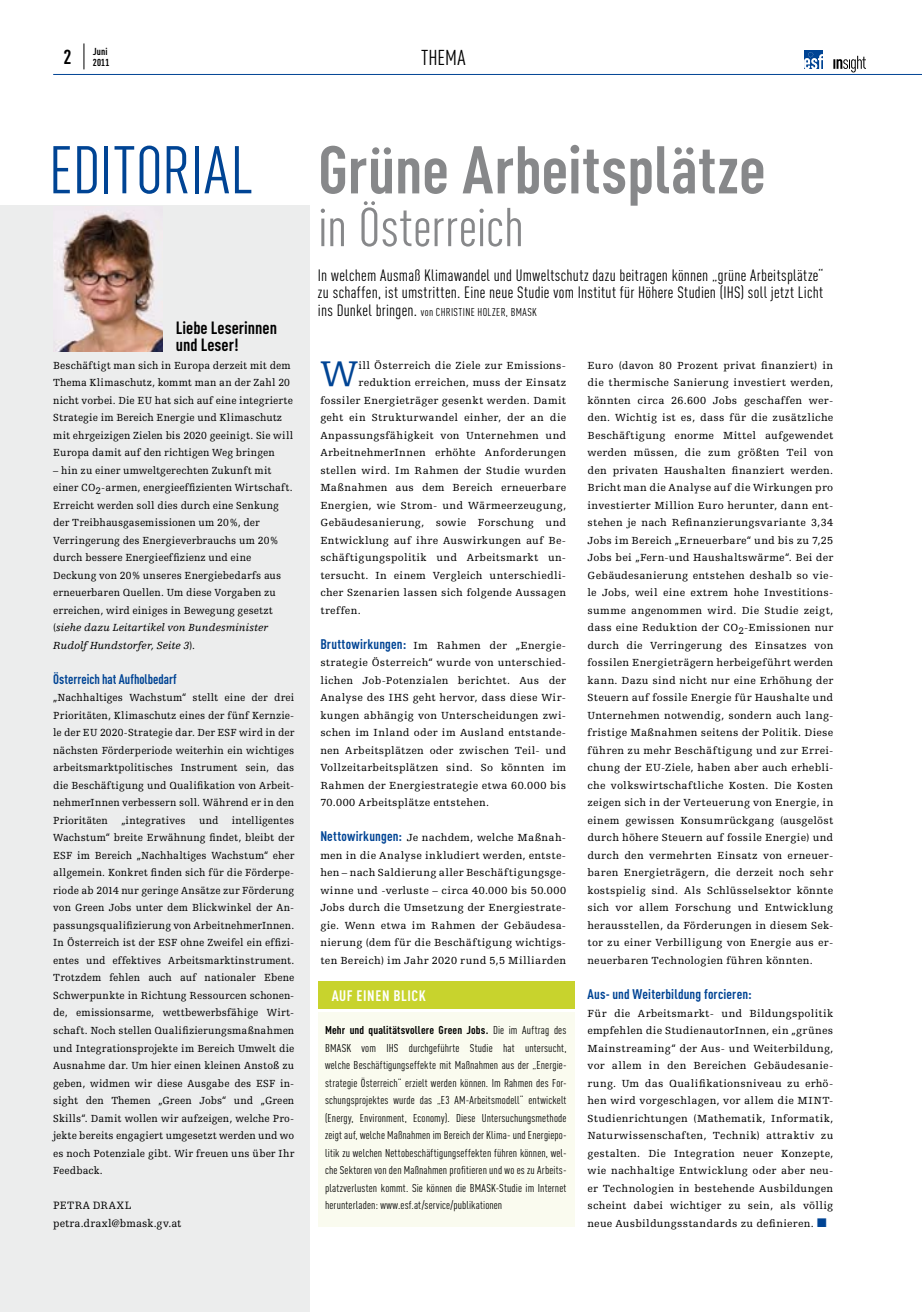
<style>
.page{position:relative;width:922px;height:1312px;background:#fff}
.page>*{position:absolute;margin:0;border:0;box-sizing:border-box;transform-origin:0 0}
.t1{font:700 66.25px "CADIN Condensed";color:#87888a}
.t2{font:66.25px "CADIN Condensed";color:#004494}
.t3{font:53.75px "CADIN Condensed";color:#87888a}
.t4{font:37.75px "Egyptienne FLT Std";color:#004494}
.t5{font:21.25px "CADIN Condensed";color:#000}
.t6{font:700 20px "CADIN Condensed";color:#000}
.t7{font:700 17.5px/17.5px "CADIN Condensed";color:#000}
.t8{font:16.25px/17.5px "CADIN Condensed";letter-spacing:.015em;color:#000;text-align:justify}
.t9{font:700 15px "CADIN Condensed";letter-spacing:.04em;color:#fff}
.t10{font:700 13.75px "CADIN Condensed";letter-spacing:.005em;color:#004494}
.t11{font:700 13.75px "CADIN Condensed";letter-spacing:.005em;color:#004494;scale:.95 1}
.t12{font:11.25px/17.5px "CADIN Condensed";letter-spacing:.015em;color:#000;text-align:justify}
.t13{font:700 11.25px/17.5px "CADIN Condensed";letter-spacing:.01em;color:#000}
.t14{font:11.25px/17.5px "Egyptienne FLT Std";letter-spacing:.015em;color:#000;scale:.95 1}
.t15{font:10.88px/17.5px "Egyptienne FLT Std";letter-spacing:.02em;color:#000;text-align:justify}
.t16{font:10.88px/17.5px "Egyptienne FLT Std";letter-spacing:.02em;color:#000;scale:.95 1}
.t17{font:700 10px/11.2px "CADIN Condensed";letter-spacing:.015em;color:#000}
.s1{font-style:italic}
.s2{font-size:11.25px}
.s3{font-family:"CADIN Condensed";font-weight:700;font-size:13.75px;color:#004494}
.s4{font-weight:400}
.s5{color:#004494}
</style>
<div class="page">
<svg style="left:833px;top:56px;width:32px;height:16px"></svg>
<div style="left:804px;top:50px;width:18px;height:19px;background:#004494"></div>
<svg style="left:804px;top:52px;width:18px;height:17px"></svg>
<div style="left:0;top:205px;width:309px;height:1106px;background:#eceded"></div>
<img style="left:54px;top:210px;width:108px;height:141px">
<hr style="left:53px;top:74px;width:868px;height:1px;background:#004494">
<div style="left:317px;top:1012px;width:257px;height:214px;background:#fafbef"></div>
<div style="left:317px;top:981px;width:257px;height:27px;background:#c8d32d"></div>
<svg style="left:84px;top:43px;width:1px;height:26px"></svg>
<p class="t17" style="left:93px;top:45px;width:18px">Juni<br>2011</p>
<h3 class="t6" style="left:63px;top:45px;width:10px">2</h3>
<h3 class="t5" style="left:421px;top:45px;width:46px">THEMA</h3>
<h1 class="t2" style="left:49px;top:131px;width:22px">EDITORI</h1>
<h1 class="t2" style="left:204px;top:131px;width:44px">AL</h1>
<h3 class="t7" style="left:176px;top:318px;width:103px">Liebe Leserinnen und Leser!</h3>
<p class="t16" style="left:53px;top:356px;width:254px">Beschäftigt man sich in Europa derzeit mit dem Thema Klimaschutz, kommt man an der Zahl 20 nicht vorbei. Die EU hat sich auf eine integrierte Strategie im Bereich Energie und Klimaschutz mit ehrgeizigen Zielen bis 2020 geeinigt. Sie will Europa damit auf den richtigen Weg bringen</p>
<p class="t16" style="left:53px;top:461px;width:253px">– hin zu einer umweltgerechten Zukunft mit einer CO<sub>2</sub>-armen, energieeffizienten Wirtschaft.<br>Erreicht werden soll dies durch eine Senkung der Treibhausgasemissionen um 20%, der Verringerung des Energieverbrauchs um 20% durch bessere Energieeffizienz und eine Deckung von 20% unseres Energiebedarfs aus erneuerbaren Quellen. Um diese Vorgaben zu erreichen, wird einiges in Bewegung gesetzt (<span class="s1">siehe dazu Leitartikel von Bundesminister Rudolf Hundstorfer, Seite 3</span>).</p>
<p class="t11" style="left:53px;top:670px;width:132px">Österreich hat Aufholbedarf</p>
<p class="t16" style="left:53px;top:689px;width:255px;text-align:justify">„Nachhaltiges Wachstum“ stellt eine der drei Prioritäten, Klimaschutz eines der fünf Kernzie&shy;le der EU 2020-Strategie dar. Der ESF wird in der nächsten Förderperiode weiterhin ein wichtiges arbeitsmarktpolitisches Instrument sein, das die Beschäftigung und Qualifikation von Arbeit&shy;nehmerInnen verbessern soll. Während er in den Prioritäten „integratives und intelligentes Wachstum“ breite Erwähnung findet, bleibt der ESF im Bereich „Nachhaltiges Wachstum“ eher allgemein. Konkret finden sich für die Förderpe&shy;riode ab 2014 nur geringe Ansätze zur Förderung von Green Jobs unter dem Blickwinkel der An&shy;passungsqualifizierung von ArbeitnehmerInnen.<br>In Österreich ist der ESF ohne Zweifel ein effizi&shy;entes und effektives Arbeitsmarktinstrument.<br>Trotzdem fehlen auch auf nationaler Ebene Schwerpunkte in Richtung Ressourcen schonen&shy;de, emissionsarme, wettbewerbsfähige Wirt&shy;schaft. Noch stellen Qualifizierungsmaßnahmen und Integrationsprojekte im Bereich Umwelt die Ausnahme dar. Um hier einen kleinen Anstoß zu geben, widmen wir diese Ausgabe des ESF in&shy;sight den Themen „Green Jobs“ und „Green Skills“. Damit wollen wir aufzeigen, welche Pro&shy;jekte bereits engagiert umgesetzt werden und wo es noch Potenziale gibt. Wir freuen uns über Ihr Feedback.</p>
<p class="t14" style="left:53px;top:1196px;width:16px">Petra</p>
<p class="t14" style="left:53px;top:1196px;width:136px;text-indent:40px">Draxl petra.draxl@bmask.gv.at</p>
<h1 class="t1" style="left:318px;top:129px;width:449px">Grüne Arbeitsplätze</h1>
<h2 class="t3" style="left:318px;top:196px;width:207px">in Österreich</h2>
<h3 class="t8" style="left:318px;top:266px;width:507px">In welchem Ausmaß Klimawandel und Umweltschutz dazu beitragen können „grüne Arbeitsplätze“ zu schaffen, ist umstritten. Eine neue Studie vom Institut für Höhere Studien (IHS) soll jetzt Licht ins Dunkel bringen. <span class="s2">von CHRISTINE</span></h3>
<p class="t12" style="left:477px;top:303px;width:6px">HOLZER</p>
<p class="t12" style="left:506px;top:303px;width:32px">, BMASK</p>
<h3 class="t4" style="left:320px;top:353px;width:39px">W</h3>
<p class="t15" style="left:358px;top:356px;width:209px">ill Österreich die Ziele zur Emissions-</p>
<p class="t15" style="left:358px;top:374px;width:209px">reduktion erreichen, muss der Einsatz</p>
<p class="t15" style="left:320px;top:391px;width:247px">fossiler Energieträger gesenkt werden. Damit</p>
<p class="t15" style="left:320px;top:409px;width:247px">geht ein Strukturwandel einher, der an die</p>
<p class="t15" style="left:320px;top:426px;width:247px">Anpassungsfähigkeit von Unternehmen und</p>
<p class="t15" style="left:320px;top:444px;width:247px">ArbeitnehmerInnen erhöhte Anforderungen</p>
<p class="t15" style="left:320px;top:461px;width:247px">stellen wird. Im Rahmen der Studie wurden</p>
<p class="t15" style="left:320px;top:479px;width:247px">Maßnahmen aus dem Bereich erneuerbare</p>
<p class="t15" style="left:320px;top:496px;width:247px">Energien, wie Strom- und Wärmeerzeugung,</p>
<p class="t15" style="left:320px;top:514px;width:247px">Gebäudesanierung, sowie Forschung und</p>
<p class="t15" style="left:320px;top:531px;width:247px">Entwicklung auf ihre Auswirkungen auf Be-</p>
<p class="t15" style="left:320px;top:549px;width:247px">schäftigungspolitik und Arbeitsmarkt un-</p>
<p class="t15" style="left:320px;top:566px;width:247px">tersucht. In einem Vergleich unterschiedli-</p>
<p class="t15" style="left:320px;top:584px;width:247px">cher Szenarien lassen sich folgende Aussagen</p>
<p class="t15" style="left:320px;top:601px;width:42px">treffen.</p>
<p class="t15" style="left:320px;top:636px;width:247px"><span class="s3">Bruttowirkungen:</span> Im Rahmen der „Energie&shy;strategie Österreich“ wurde von unterschied&shy;lichen Job-Potenzialen berichtet. Aus der Analyse des IHS geht hervor, dass diese Wir&shy;kungen abhängig von Unterscheidungen zwi&shy;schen im Inland oder im Ausland entstande&shy;nen Arbeitsplätzen oder zwischen Teil- und Vollzeitarbeitsplätzen sind. So könnten im Rahmen der Energiestrategie etwa 60.000 bis 70.000 Arbeitsplätze entstehen.</p>
<p class="t15" style="left:320px;top:829px;width:247px"><span class="s3">Nettowirkungen:</span> Je nachdem, welche Maßnah&shy;men in die Analyse inkludiert werden, entste&shy;hen – nach Saldierung aller Beschäftigungsge&shy;winne und -verluste – circa 40.000 bis 50.000<br>Jobs durch die Umsetzung der Energiestrate&shy;gie. Wenn etwa im Rahmen der Gebäudesa&shy;nierung (dem für die Beschäftigung wichtigs&shy;ten Bereich) im Jahr 2020 rund 5,5 Milliarden</p>
<h3 class="t9" style="left:332px;top:986px;width:95px">AUF EINEN BLICK</h3>
<p class="t13" style="left:325px;top:1020px;width:243px">Mehr und qualitätsvollere Green Jobs. <span class="s4">Die im Auftrag des<br>BMASK vom IHS</span></p>
<p class="t12" style="left:325px;top:1038px;width:243px;text-indent:84px">durchgeführte Studie hat untersucht, welche Beschäftigungseffekte mit Maßnahmen aus der „Energie&shy;strategie Österreich“ erzielt werden können. Im Rahmen des For&shy;schungsprojektes wurde das „E3 AM-Arbeitsmodell“ entwickelt (Energy, Environment, Economy). Diese Untersuchungsmethode zeigt auf, welche Maßnahmen im Bereich der Klima- und Energiepo&shy;litik zu welchen Nettobeschäftigungseffekten führen können, wel&shy;che Sektoren von den Maßnahmen profitieren und wo es zu Arbeits&shy;platzverlusten kommt. Sie können die BMASK-Studie im Internet herunterladen: www.esf.at/service/publikationen</p>
<p class="t15" style="left:587px;top:356px;width:247px">Euro (davon 80 Prozent privat finanziert) in die thermische Sanierung investiert werden, könnten circa 26.600 Jobs geschaffen wer&shy;den. Wichtig ist es, dass für die zusätzliche Beschäftigung enorme Mittel aufgewendet werden müssen, die zum größten Teil von den privaten Haushalten finanziert werden.<br>Bricht man die Analyse auf die Wirkungen pro investierter Million Euro herunter, dann ent&shy;stehen je nach Refinanzierungsvariante 3,34<br>Jobs im Bereich „Erneuerbare“ und bis zu 7,25<br>Jobs bei „Fern-und Haushaltswärme“. Bei der Gebäudesanierung entstehen deshalb so vie&shy;le Jobs, weil eine extrem hohe Investitions&shy;summe angenommen wird. Die Studie zeigt, dass eine Reduktion der CO<sub>2</sub>-Emissionen nur durch die Verringerung des Einsatzes von fossilen Energieträgern herbeigeführt werden kann. Dazu sind nicht nur eine Erhöhung der Steuern auf fossile Energie für Haushalte und Unternehmen notwendig, sondern auch lang&shy;fristige Maßnahmen seitens der Politik. Diese führen zu mehr Beschäftigung und zur Errei&shy;chung der EU-Ziele, haben aber auch erhebli&shy;che volkswirtschaftliche Kosten. Die Kosten zeigen sich in der Verteuerung von Energie, in einem gewissen Konsumrückgang (ausgelöst durch höhere Steuern auf fossile Energie) und durch den vermehrten Einsatz von erneuer&shy;baren Energieträgern, die derzeit noch sehr kostspielig sind. Als Schlüsselsektor könnte sich vor allem Forschung und Entwicklung herausstellen, da Förderungen in diesem Sek&shy;tor zu einer Verbilligung von Energie aus er&shy;neuerbaren Technologien führen könnten.</p>
<p class="t10" style="left:587px;top:985px;width:166px">Aus- und Weiterbildung forcieren:</p>
<p class="t15" style="left:587px;top:1004px;width:247px">Für die Arbeitsmarkt- und Bildungspolitik empfehlen die StudienautorInnen, ein „grünes Mainstreaming“ der Aus- und Weiterbildung, vor allem in den Bereichen Gebäudesanie&shy;rung. Um das Qualifikationsniveau zu erhö&shy;hen wird vorgeschlagen, vor allem die MINT-Studienrichtungen (Mathematik, Informatik, Naturwissenschaften, Technik) attraktiv zu gestalten. Die Integration neuer Konzepte, wie nachhaltige Entwicklung oder aber neu&shy;er Technologien in bestehende Ausbildungen scheint dabei wichtiger zu sein, als völlig neue Ausbildungsstandards zu definieren. <span class="s5">■</span></p>
</div>
